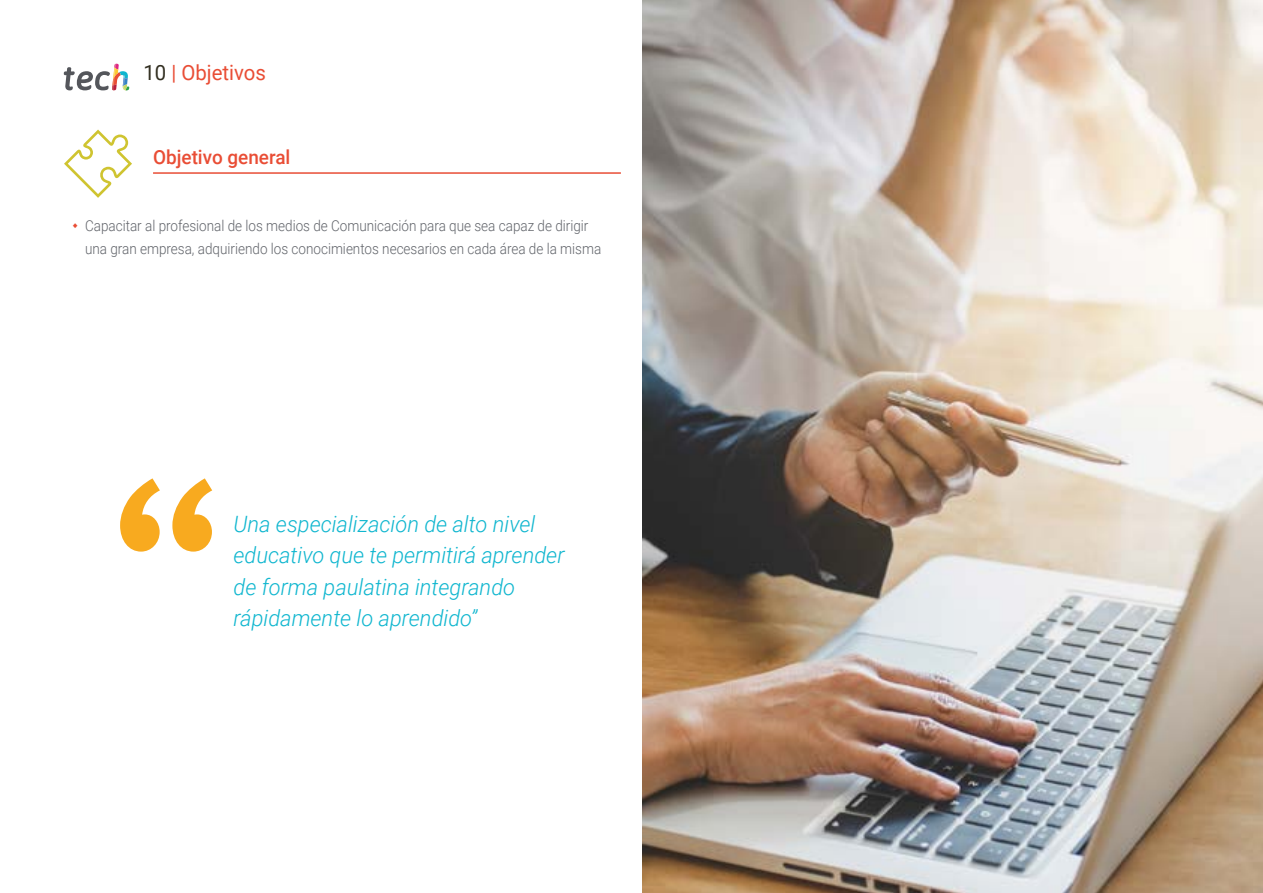
<style>
.page{position:relative;width:1263px;height:893px;background:#fff}
.page>*{position:absolute;margin:0;border:0;box-sizing:border-box;transform-origin:0 0}
.t1{font:italic 300 22.5px/31.5px "Roboto";color:#0fb6cf}
.t2{font:21px "Roboto";color:#e94d35}
.t3{font:500 19.5px "Roboto";color:#e94d35}
.t4{font:300 15px/22.5px "Roboto";color:#61646a;scale:.9 1}
.s1{color:#312e20}
.s2{color:#e94d36}
</style>
<div class="page">
<hr style="left:153px;top:173px;width:468px;height:1px;background:#e94d35">
<svg style="left:64px;top:130px;width:68px;height:68px"></svg>
<svg style="left:64px;top:64px;width:65px;height:27px"></svg>
<svg style="left:120px;top:478px;width:92px;height:74px"></svg>
<img style="left:642px;top:0;width:621px;height:893px">
<h2 class="t2" style="left:144px;top:57px;width:124px"><span class="s1">10</span> <span class="s2">|</span> Objetivos</h2>
<h3 class="t3" style="left:153px;top:143px;width:139px">Objetivo general</h3>
<p class="t4" style="left:85px;top:214px;width:575px">Capacitar al profesional de los medios de Comunicación para que sea capaz de dirigir una gran empresa, adquiriendo los conocimientos necesarios en cada área de la misma</p>
<h1 class="t1" style="left:233px;top:507px;width:333px">Una especialización de alto nivel educativo que te permitirá aprender de forma paulatina integrando rápidamente lo aprendido”</h1>
</div>
